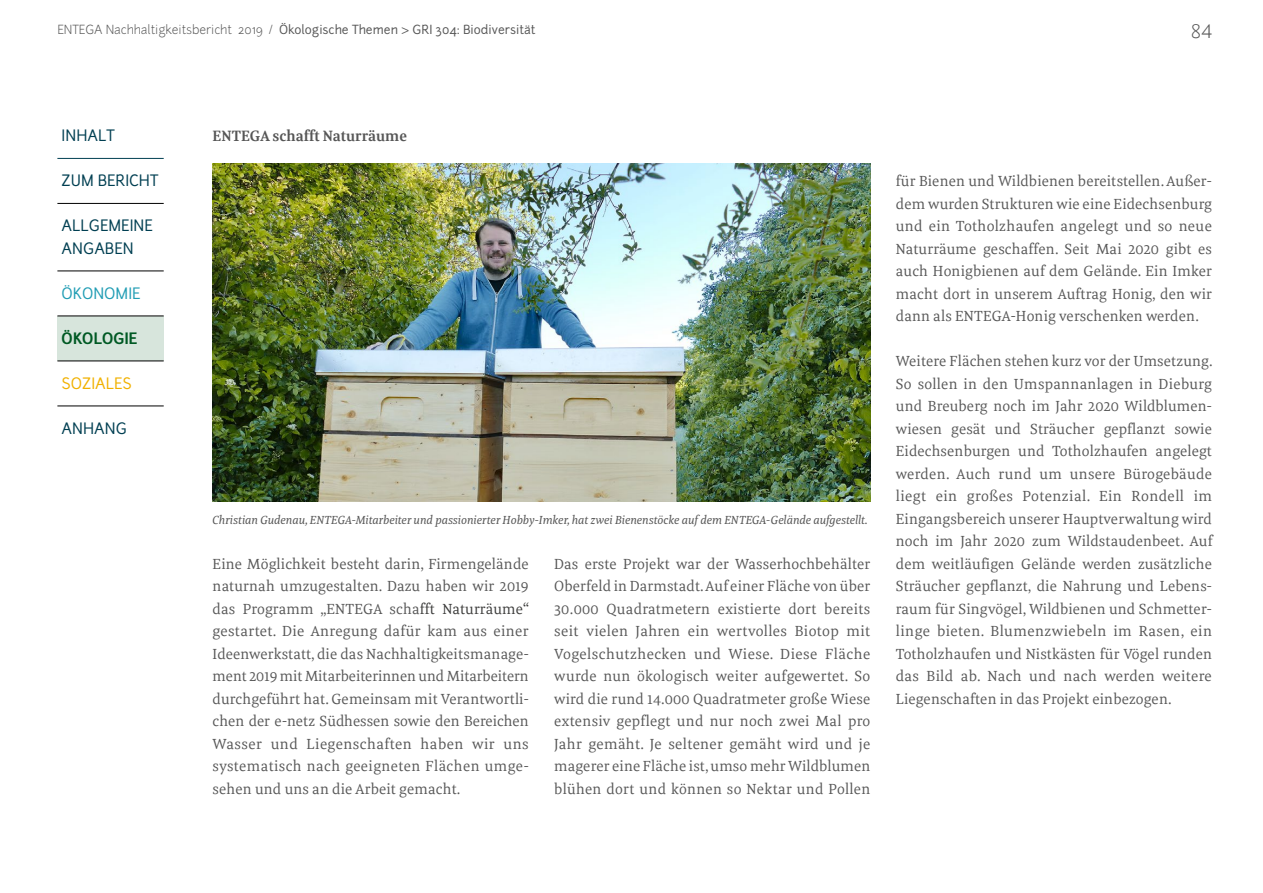
<style>
.page{position:relative;width:1263px;height:893px;background:#fff}
.page>*{position:absolute;margin:0;border:0;box-sizing:border-box;transform-origin:0 0}
.t1{font:300 18px "Junction";color:#565656}
.t2{font:15px/22.5px "Meret Pro";letter-spacing:.01em;color:#565656;text-align:justify}
.t3{font:15px/22.5px "Junction";color:#003f52}
.t4{font:700 15px "Meret Pro";color:#565656}
.t5{font:15px "Junction";color:#219db4}
.t6{font:700 15px "Junction";color:#005924}
.t7{font:15px "Junction";color:#f1b100}
.t8{font:italic 12px "Meret Pro";color:#565656}
.t9{font:12px "Junction";color:#565656}
.s1{font-weight:300}
.s2{color:#3b3b3a}
</style>
<div class="page">
<img style="left:213px;top:164px;width:657px;height:337px">
<div style="left:57px;top:316px;width:107px;height:45px;background:#d7e5dc"></div>
<hr style="left:57px;top:158px;width:107px;height:1px;background:#003f52">
<hr style="left:57px;top:203px;width:107px;height:1px;background:#000">
<hr style="left:57px;top:271px;width:107px;height:1px;background:#000">
<hr style="left:57px;top:316px;width:107px;height:1px;background:#000">
<hr style="left:57px;top:361px;width:107px;height:1px;background:#000">
<hr style="left:57px;top:406px;width:107px;height:1px;background:#000">
<p class="t9" style="left:57px;top:22px;width:480px"><span class="s1">ENTEGA Nachhaltigkeitsbericht 2019 /</span> Ökologische Themen &gt; GRI 304: Biodiversität</p>
<p class="t1" style="left:1191px;top:20px;width:23px">84</p>
<p class="t3" style="left:62px;top:124px;width:55px">INHALT</p>
<p class="t3" style="left:62px;top:169px;width:98px">ZUM BERICHT</p>
<p class="t3" style="left:62px;top:214px;width:93px">ALLGEMEINE<br>ANGABEN</p>
<p class="t5" style="left:62px;top:283px;width:80px">ÖKONOMIE</p>
<p class="t6" style="left:62px;top:328px;width:77px">ÖKOLOGIE</p>
<p class="t7" style="left:62px;top:373px;width:72px">SOZIALES</p>
<p class="t3" style="left:62px;top:417px;width:67px">ANHANG</p>
<p class="t4" style="left:213px;top:125px;width:196px">ENTEGA schafft Naturräume</p>
<p class="t8" style="left:213px;top:511px;width:657px">Christian Gudenau, ENTEGA-Mitarbeiter und passionierter Hobby-Imker, hat zwei Bienenstöcke auf dem ENTEGA-Gelände aufgestellt.</p>
<p class="t2" style="left:554px;top:552px;width:318px">Das erste Projekt war der Wasserhochbehälter Oberfeld in Darmstadt. Auf einer Fläche von über 30.000 Quadratmetern existierte dort bereits seit vielen Jahren ein wertvolles Biotop mit Vogelschutzhecken und Wiese. Diese Fläche wurde nun ökologisch weiter aufgewertet. So wird die rund 14.000 Quadratmeter große Wiese extensiv gepflegt und nur noch zwei Mal pro Jahr gemäht. Je seltener gemäht wird und je magerer eine Fläche ist, umso mehr Wildblumen blühen dort und können so Nektar und Pollen</p>
<p class="t2" style="left:213px;top:552px;width:318px">Eine Möglichkeit besteht darin, Firmengelände naturnah umzugestalten. Dazu haben wir 2019 das Programm „ENTEGA scha<span class="s2">fft Naturräume“ </span>gestartet. Die Anregung dafür kam aus einer Ideenwerkstatt, die das Nachhaltigkeitsmanage&shy;ment 2019 mit Mitarbeiterinnen und Mitarbeitern durchgeführt hat. Gemeinsam mit Verantwortli&shy;chen der e-netz Südhessen sowie den Bereichen Wasser und Liegenschaften haben wir uns systematisch nach geeigneten Flächen umge&shy;sehen und uns an die Arbeit gemacht.</p>
<p class="t2" style="left:896px;top:169px;width:318px">für Bienen und Wildbienen bereitstellen. Außer&shy;dem wurden Strukturen wie eine Eidechsenburg und ein Totholzhaufen angelegt und so neue Naturräume geschaffen. Seit Mai 2020 gibt es auch Honigbienen auf dem Gelände. Ein Imker macht dort in unserem Auftrag Honig, den wir dann als ENTEGA-Honig verschenken werden.</p>
<p class="t2" style="left:896px;top:349px;width:318px">Weitere Flächen stehen kurz vor der Umsetzung.<br>So sollen in den Umspannanlagen in Dieburg und Breuberg noch im Jahr 2020 Wildblumen&shy;wiesen gesät und Sträucher gepflanzt sowie Eidechsenburgen und Totholzhaufen angelegt werden. Auch rund um unsere Bürogebäude liegt ein großes Potenzial. Ein Rondell im Eingangsbereich unserer Hauptverwaltung wird noch im Jahr 2020 zum Wildstaudenbeet. Auf dem weitläufigen Gelände werden zusätzliche Sträucher gepflanzt, die Nahrung und Lebens&shy;raum für Singvögel, Wildbienen und Schmetter&shy;linge bieten. Blumenzwiebeln im Rasen, ein Totholzhaufen und Nistkästen für Vögel runden das Bild ab. Nach und nach werden weitere Liegenschaften in das Projekt einbezogen.</p>
</div>
